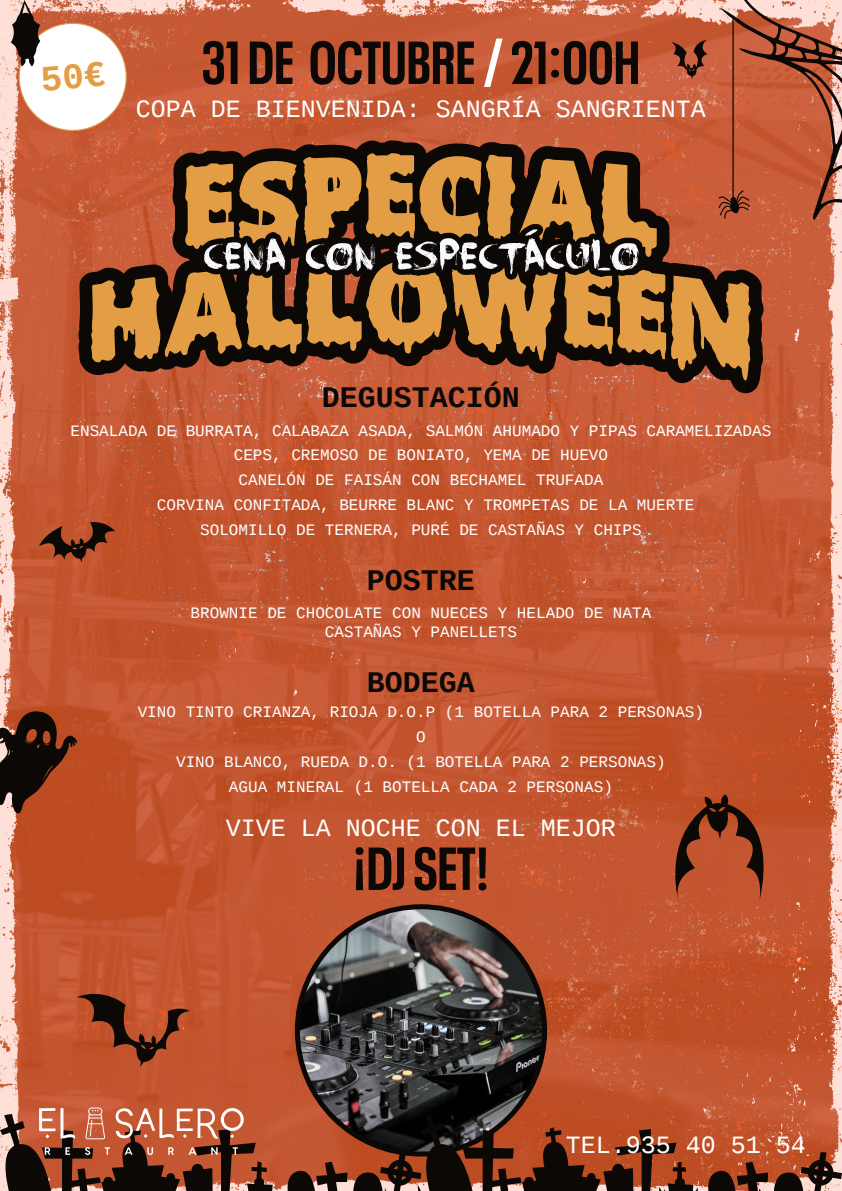
<style>
.page{position:relative;width:842px;height:1191px;background:#fff}
.page>*{position:absolute;margin:0;border:0;box-sizing:border-box;transform-origin:0 0}
.t1{font:700 condensed 60px "Neue Plak";color:#0c0806}
.t2{font:700 30px "Liberation Mono";color:#0c0806}
.t3{font:25px "Liberation Mono";color:#fff}
.t4{font:16px "Liberation Mono";color:#fff}
.s1{color:#fff}
</style>
<div class="page">
<img style="left:0;top:0;width:842px;height:1114px">
<svg style="left:39px;top:519px;width:76px;height:44px"></svg>
<svg style="left:76px;top:986px;width:114px;height:80px"></svg>
<svg style="left:0;top:710px;width:78px;height:105px"></svg>
<svg style="left:660px;top:794px;width:118px;height:110px"></svg>
<svg style="left:78px;top:380px;width:685px;height:13px;fill:#c95d3a"></svg>
<img style="left:297px;top:906px;width:248px;height:248px;border-radius:124px">
<svg style="left:0;top:1114px;width:842px;height:77px"></svg>
<svg style="left:45px;top:1147px;width:193px;height:8px"></svg>
<svg style="left:39px;top:1108px;width:36px;height:30px"></svg>
<svg style="left:85px;top:1107px;width:20px;height:32px"></svg>
<svg style="left:115px;top:1108px;width:129px;height:30px"></svg>
<svg style="left:11px;top:0;width:831px;height:380px"></svg>
<p class="t1" style="left:202px;top:20px;width:439px">31 DE OCTUBRE <span class="s1">/</span> 21:00H</p>
<p class="t3" style="left:136px;top:96px;width:572px">COPA DE BIENVENIDA: SANGRÍA SANGRIENTA</p>
<p class="t2" style="left:322px;top:382px;width:199px">DEGUSTACIÓN</p>
<p class="t4" style="left:70px;top:422px;width:702px">ENSALADA DE BURRATA, CALABAZA ASADA, SALMÓN AHUMADO Y PIPAS CARAMELIZADAS</p>
<p class="t4" style="left:234px;top:447px;width:376px">CEPS, CREMOSO DE BONIATO, YEMA DE HUEVO</p>
<p class="t4" style="left:239px;top:472px;width:366px">CANELÓN DE FAISÁN CON BECHAMEL TRUFADA</p>
<p class="t4" style="left:157px;top:497px;width:539px">CORVINA CONFITADA, BEURRE BLANC Y TROMPETAS DE LA MUERTE</p>
<p class="t4" style="left:200px;top:522px;width:443px">SOLOMILLO DE TERNERA, PURÉ DE CASTAÑAS Y CHIPS</p>
<p class="t2" style="left:367px;top:565px;width:109px">POSTRE</p>
<p class="t4" style="left:191px;top:605px;width:462px">BROWNIE DE CHOCOLATE CON NUECES Y HELADO DE NATA</p>
<p class="t4" style="left:325px;top:624px;width:194px">CASTAÑAS Y PANELLETS</p>
<p class="t2" style="left:367px;top:667px;width:109px">BODEGA</p>
<p class="t4" style="left:138px;top:704px;width:568px">VINO TINTO CRIANZA, RIOJA D.O.P (1 BOTELLA PARA 2 PERSONAS)</p>
<p class="t4" style="left:416px;top:728px;width:11px">O</p>
<p class="t4" style="left:176px;top:753px;width:491px">VINO BLANCO, RUEDA D.O. (1 BOTELLA PARA 2 PERSONAS)</p>
<p class="t4" style="left:229px;top:778px;width:386px">AGUA MINERAL (1 BOTELLA CADA 2 PERSONAS)</p>
<p class="t3" style="left:226px;top:815px;width:392px">VIVE LA NOCHE CON EL MEJOR</p>
<p class="t1" style="left:353px;top:826px;width:138px">¡DJ SET!</p>
<p class="t3" style="left:566px;top:1132px;width:242px">TEL.935 40 51 54</p>
</div>
